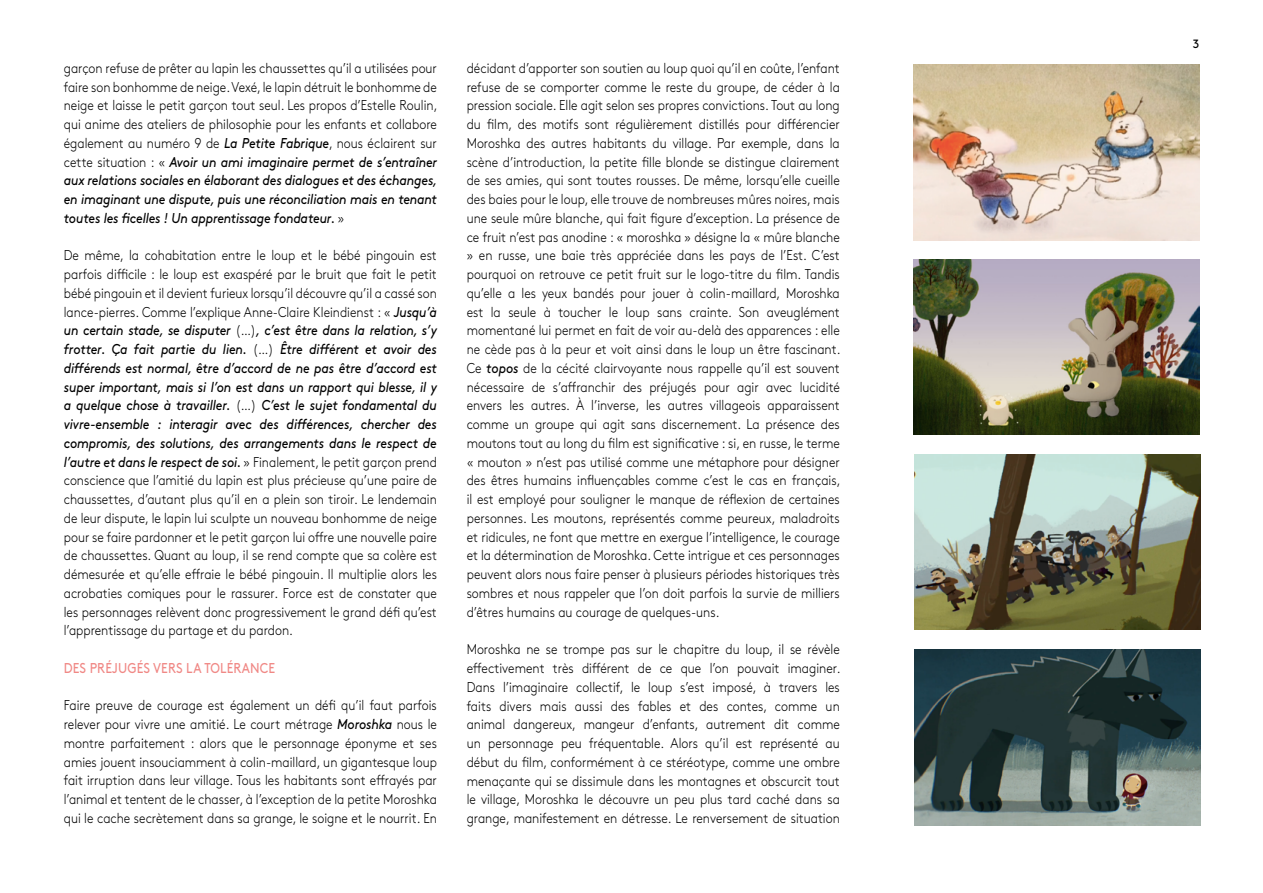
<style>
.page{position:relative;width:1263px;height:893px;background:#fff}
.page>*{position:absolute;margin:0;border:0;box-sizing:border-box;transform-origin:0 0}
.t1{font:300 14.25px/18.8px "Brown Std";color:#000;text-align:justify;scale:.87 1}
.t2{font:14.25px "Brown Std";letter-spacing:.01em;color:#f08885;scale:.87 1}
.t3{font:12px "Brown Std";color:#000}
.s1{font-weight:400;font-style:italic}
</style>
<div class="page">
<img style="left:914px;top:455px;width:286px;height:175px">
<img style="left:914px;top:650px;width:286px;height:175px">
<img style="left:913px;top:259px;width:286px;height:176px">
<img style="left:913px;top:65px;width:286px;height:175px">
<p class="t1" style="left:64px;top:59px;width:431px">garçon refuse de prêter au lapin les chaussettes qu’il a utilisées pour faire son bonhomme de neige. Vexé, le lapin détruit le bonhomme de neige et laisse le petit garçon tout seul. Les propos d’Estelle Roulin, qui anime des ateliers de philosophie pour les enfants et collabore également au numéro 9 de <span class="s1">La Petite Fabrique</span>, nous éclairent sur cette situation : « <span class="s1">Avoir un ami imaginaire permet de s’entraîner aux relations sociales en élaborant des dialogues et des échanges, en imaginant une dispute, puis une réconciliation mais en tenant toutes les ficelles ! Un apprentissage fondateur.</span> »</p>
<p class="t1" style="left:64px;top:246px;width:431px">De même, la cohabitation entre le loup et le bébé pingouin est parfois difficile : le loup est exaspéré par le bruit que fait le petit bébé pingouin et il devient furieux lorsqu’il découvre qu’il a cassé son lance-pierres. Comme l’explique Anne-Claire Kleindienst : « <span class="s1">Jusqu’à un certain stade, se disputer</span> (…)<span class="s1">, c’est être dans la relation, s’y frotter. Ça fait partie du lien.</span> (…) <span class="s1">Être différent et avoir des différends est normal, être d’accord de ne pas être d’accord est super important, mais si l’on est dans un rapport qui blesse, il y a quelque chose à travailler.</span> (…) <span class="s1">C’est le sujet fondamental du vivre-ensemble : interagir avec des différences, chercher des compromis, des solutions, des arrangements dans le respect de l’autre et dans le respect de soi.</span> » Finalement, le petit garçon prend conscience que l’amitié du lapin est plus précieuse qu’une paire de chaussettes, d’autant plus qu’il en a plein son tiroir. Le lendemain de leur dispute, le lapin lui sculpte un nouveau bonhomme de neige pour se faire pardonner et le petit garçon lui offre une nouvelle paire de chaussettes. Quant au loup, il se rend compte que sa colère est démesurée et qu’elle effraie le bébé pingouin. Il multiplie alors les acrobaties comiques pour le rassurer. Force est de constater que les personnages relèvent donc progressivement le grand défi qu’est l’apprentissage du partage et du pardon.</p>
<p class="t2" style="left:64px;top:660px;width:244px">DES PRÉJUGÉS VERS LA TOLÉRANCE</p>
<p class="t1" style="left:64px;top:696px;width:430px">Faire preuve de courage est également un défi qu’il faut parfois relever pour vivre une amitié. Le court métrage <span class="s1">Moroshka</span> nous le montre parfaitement : alors que le personnage éponyme et ses amies jouent insouciamment à colin-maillard, un gigantesque loup fait irruption dans leur village. Tous les habitants sont effrayés par l’animal et tentent de le chasser, à l’exception de la petite Moroshka qui le cache secrètement dans sa grange, le soigne et le nourrit. En</p>
<p class="t1" style="left:467px;top:59px;width:431px">décidant d’apporter son soutien au loup quoi qu’il en coûte, l’enfant refuse de se comporter comme le reste du groupe, de céder à la pression sociale. Elle agit selon ses propres convictions. Tout au long du film, des motifs sont régulièrement distillés pour différencier Moroshka des autres habitants du village. Par exemple, dans la scène d’introduction, la petite fille blonde se distingue clairement de ses amies, qui sont toutes rousses. De même, lorsqu’elle cueille des baies pour le loup, elle trouve de nombreuses mûres noires, mais une seule mûre blanche, qui fait figure d’exception. La présence de ce fruit n’est pas anodine : « moroshka » désigne la « mûre blanche » en russe, une baie très appréciée dans les pays de l’Est. C’est pourquoi on retrouve ce petit fruit sur le logo-titre du film. Tandis qu’elle a les yeux bandés pour jouer à colin-maillard, Moroshka est la seule à toucher le loup sans crainte. Son aveuglément momentané lui permet en fait de voir au-delà des apparences : elle ne cède pas à la peur et voit ainsi dans le loup un être fascinant.<br>Ce <span class="s1">topos</span> de la cécité clairvoyante nous rappelle qu’il est souvent nécessaire de s’affranchir des préjugés pour agir avec lucidité envers les autres. À l’inverse, les autres villageois apparaissent comme un groupe qui agit sans discernement. La présence des moutons tout au long du film est significative : si, en russe, le terme « mouton » n’est pas utilisé comme une métaphore pour désigner des êtres humains influençables comme c’est le cas en français, il est employé pour souligner le manque de réflexion de certaines personnes. Les moutons, représentés comme peureux, maladroits et ridicules, ne font que mettre en exergue l’intelligence, le courage et la détermination de Moroshka. Cette intrigue et ces personnages peuvent alors nous faire penser à plusieurs périodes historiques très sombres et nous rappeler que l’on doit parfois la survie de milliers d’êtres humains au courage de quelques-uns.</p>
<p class="t1" style="left:467px;top:640px;width:431px">Moroshka ne se trompe pas sur le chapitre du loup, il se révèle effectivement très différent de ce que l’on pouvait imaginer.<br>Dans l’imaginaire collectif, le loup s’est imposé, à travers les faits divers mais aussi des fables et des contes, comme un animal dangereux, mangeur d’enfants, autrement dit comme un personnage peu fréquentable. Alors qu’il est représenté au début du film, conformément à ce stéréotype, comme une ombre menaçante qui se dissimule dans les montagnes et obscurcit tout le village, Moroshka le découvre un peu plus tard caché dans sa grange, manifestement en détresse. Le renversement de situation</p>
<p class="t3" style="left:1193px;top:37px;width:8px">3</p>
</div>
